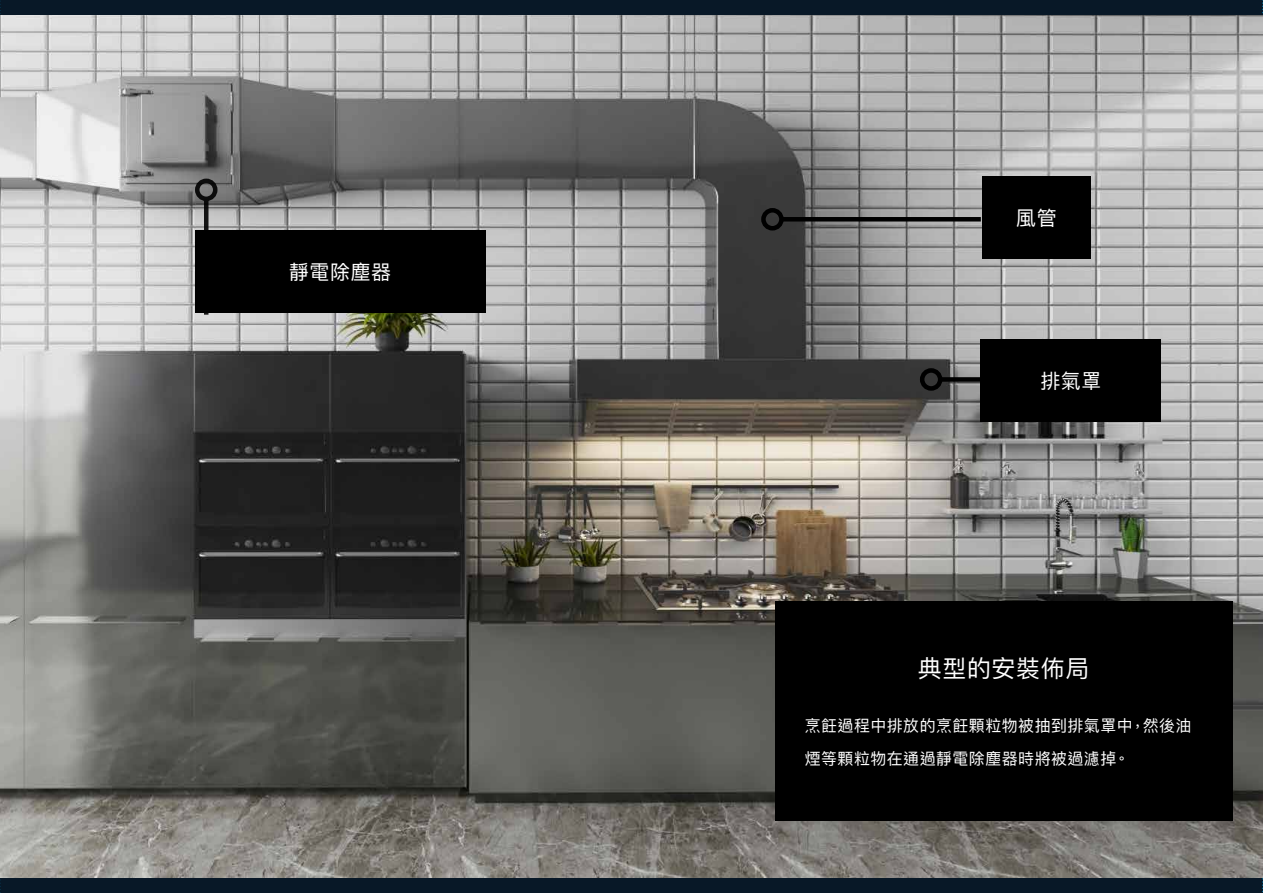
<style>
.page{position:relative;width:1263px;height:893px;background:#081827}
.page>*{position:absolute;margin:0;border:0;box-sizing:border-box;transform-origin:0 0}
.t1{font:27px "SF Pro Ping Fang HK";letter-spacing:.025em;color:#fff}
.t2{font:22.5px "SF Pro Ping Fang HK";color:#fff}
.t3{font:22.5px "SF Pro Ping Fang HK";letter-spacing:.025em;color:#fff}
.t4{font:18px/33px "SF Pro Ping Fang HK";letter-spacing:.025em;color:#fff}
</style>
<div class="page">
<svg style="left:0;top:1px;width:1px;height:892px"></svg>
<svg style="left:1262px;top:0;width:1px;height:893px"></svg>
<img style="left:0;top:16px;width:1263px;height:861px">
<svg style="left:204px;top:201px;width:4px;height:114px"></svg>
<div style="left:195px;top:179px;width:22px;height:22px;border:4px solid #000;border-radius:50%"></div>
<div style="left:940px;top:377px;width:41px;height:5px;background:#000"></div>
<div style="left:920px;top:368px;width:22px;height:23px;border:4px solid #000;border-radius:50%"></div>
<div style="left:981px;top:339px;width:180px;height:83px;background:#000"></div>
<div style="left:982px;top:176px;width:109px;height:82px;background:#000"></div>
<div style="left:781px;top:217px;width:200px;height:5px;background:#000"></div>
<div style="left:761px;top:208px;width:23px;height:23px;border:4px solid #000;border-radius:50%"></div>
<div style="left:195px;top:231px;width:290px;height:82px;background:#000"></div>
<div style="left:775px;top:601px;width:457px;height:220px;background:#000"></div>
<p class="t3" style="left:289px;top:261px;width:104px">靜電除塵器</p>
<p class="t2" style="left:1016px;top:207px;width:42px">風管</p>
<p class="t2" style="left:1040px;top:370px;width:62px">排氣罩</p>
<h1 class="t1" style="left:918px;top:655px;width:173px">典型的安裝佈局</h1>
<p class="t4" style="left:805px;top:709px;width:388px">烹飪過程中排放的烹飪顆粒物被抽到排氣罩中，然後油煙等顆粒物在通過靜電除塵器時將被過濾掉。</p>
</div>
